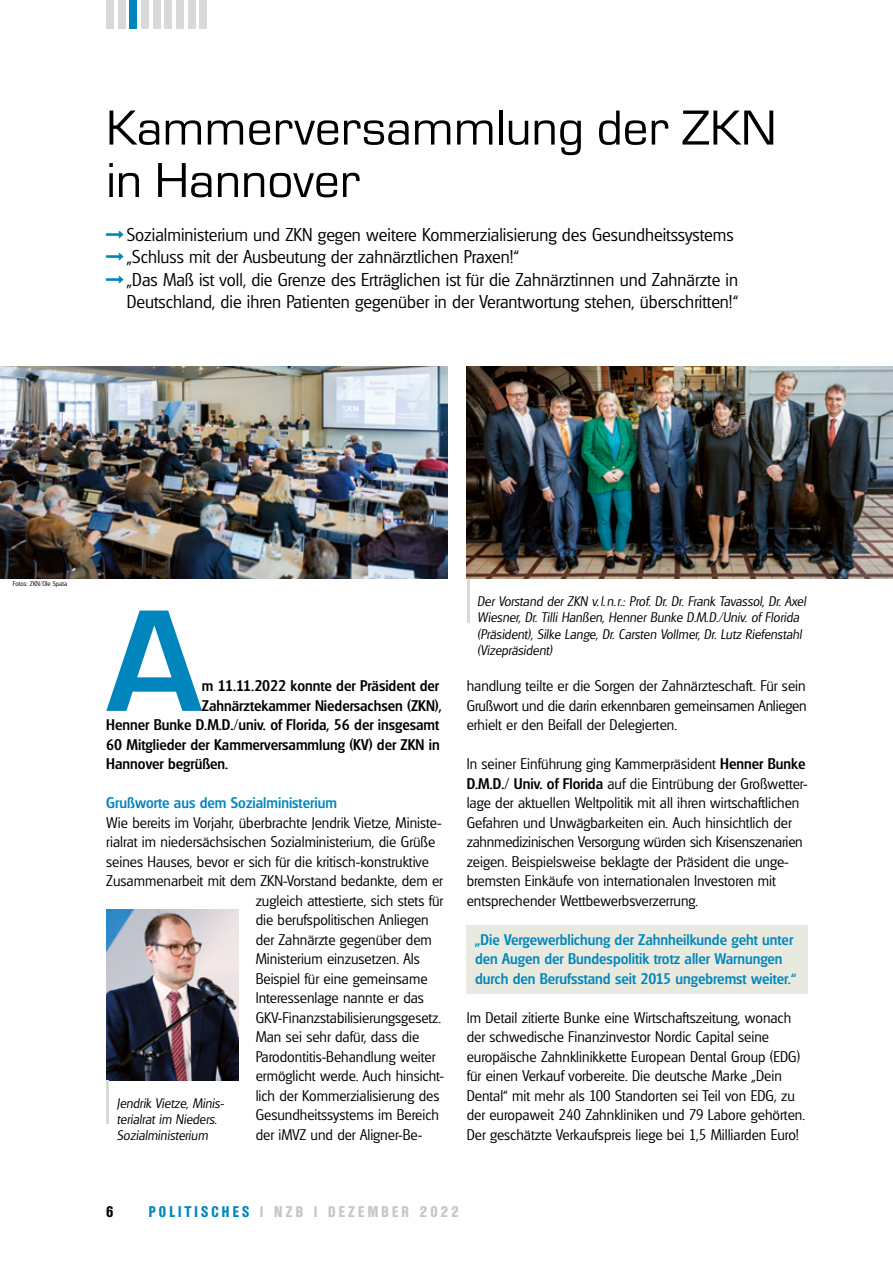
<style>
.page{position:relative;width:893px;height:1263px;background:#fff}
.page>*{position:absolute;margin:0;border:0;box-sizing:border-box;transform-origin:0 0}
.t1{font:700 150.45px "Micro Square";color:#0086bc}
.t2{font:51px/52.5px "Micro Square";color:#000}
.t3{font:300 18px/22.5px "Glasgow";color:#000}
.t4{font:300 15px/19.5px "Glasgow";color:#000}
.t5{font:500 15px "Glasgow";color:#000}
.t6{font:500 15px/19.5px "Glasgow";color:#0086bc}
.t7{font:700 condensed 15px "Olympia";letter-spacing:.215em;color:#c5c7c7}
.t8{font:700 condensed 15px "Olympia";color:#000}
.t9{font:italic 300 13.5px/16.2px "Glasgow";color:#000}
.t10{font:300 6.75px "Glasgow";color:#000}
.s1{font-weight:500}
.s2{color:#0086bc}
</style>
<div class="page">
<div style="left:106px;top:0;width:8px;height:28px;background:#d8dada"></div>
<div style="left:118px;top:0;width:8px;height:28px;background:#d8dada"></div>
<div style="left:130px;top:0;width:7px;height:28px;background:#0086bc"></div>
<div style="left:141px;top:0;width:8px;height:28px;background:#d8dada"></div>
<div style="left:153px;top:0;width:8px;height:28px;background:#d8dada"></div>
<div style="left:165px;top:0;width:7px;height:28px;background:#d8dada"></div>
<div style="left:176px;top:0;width:8px;height:28px;background:#d8dada"></div>
<div style="left:188px;top:0;width:8px;height:28px;background:#d8dada"></div>
<div style="left:200px;top:0;width:7px;height:28px;background:#d8dada"></div>
<div style="left:467px;top:925px;width:341px;height:69px;background:#e9eadf"></div>
<img style="left:0;top:366px;width:448px;height:213px">
<img style="left:106px;top:910px;width:133px;height:170px">
<hr style="left:106px;top:1080px;width:3px;height:44px;background:#d8dada">
<img style="left:467px;top:366px;width:426px;height:213px">
<hr style="left:467px;top:579px;width:3px;height:43px;background:#d8dada">
<h2 class="t2" style="left:106px;top:103px;width:672px">Kammerversammlung der ZKN in Hannover</h2>
<p class="t3" style="left:127px;top:223px;width:613px">Sozialministerium und ZKN gegen weitere Kommerzialisierung des Gesundheitssystems „Schluss mit der Ausbeutung der zahnärztlichen Praxen!“<br>„Das Maß ist voll, die Grenze des Erträglichen ist für die Zahnärztinnen und Zahnärzte in Deutschland, die ihren Patienten gegenüber in der Verantwortung stehen, überschritten!“</p>
<p class="t10" style="left:13px;top:579px;width:56px">Fotos: ZKN/Ole Spata</p>
<h1 class="t1" style="left:106px;top:579px;width:97px">A</h1>
<p class="t5" style="left:202px;top:677px;width:239px">m 11.11.2022 konnte der Präsident der</p>
<p class="t5" style="left:202px;top:696px;width:241px">Zahnärztekammer Niedersachsen (ZKN),</p>
<p class="t5" style="left:106px;top:716px;width:335px">Henner Bunke D.M.D./univ. of Florida, 56 der insgesamt</p>
<p class="t5" style="left:106px;top:735px;width:335px">60 Mitglieder der Kammerversammlung (KV) der ZKN in</p>
<p class="t5" style="left:106px;top:755px;width:124px">Hannover begrüßen.</p>
<p class="t6" style="left:106px;top:793px;width:232px">Grußworte aus dem Sozialministerium</p>
<p class="t4" style="left:106px;top:813px;width:337px">Wie bereits im Vorjahr, überbrachte Jendrik Vietze, Ministe-</p>
<p class="t4" style="left:106px;top:832px;width:330px">rialrat im niedersächsischen Sozialministerium, die Grüße</p>
<p class="t4" style="left:106px;top:852px;width:324px">seines Hauses, bevor er sich für die kritisch-konstruktive</p>
<p class="t4" style="left:106px;top:871px;width:338px">Zusammenarbeit mit dem ZKN-Vorstand bedankte, dem er</p>
<p class="t4" style="left:256px;top:891px;width:189px">zugleich attestierte, sich stets für</p>
<p class="t4" style="left:256px;top:910px;width:175px">die berufspolitischen Anliegen</p>
<p class="t4" style="left:256px;top:930px;width:178px">der Zahnärzte gegenüber dem</p>
<p class="t4" style="left:256px;top:949px;width:166px">Ministerium einzusetzen. Als</p>
<p class="t4" style="left:256px;top:969px;width:173px">Beispiel für eine gemeinsame</p>
<p class="t4" style="left:256px;top:988px;width:170px">Interessenlage nannte er das</p>
<p class="t4" style="left:256px;top:1008px;width:187px">GKV-Finanzstabilisierungsgesetz.</p>
<p class="t4" style="left:256px;top:1027px;width:165px">Man sei sehr dafür, dass die</p>
<p class="t4" style="left:256px;top:1047px;width:181px">Parodontitis-Behandlung weiter</p>
<p class="t4" style="left:256px;top:1066px;width:190px">ermöglicht werde. Auch hinsicht-</p>
<p class="t4" style="left:256px;top:1086px;width:185px">lich der Kommerzialisierung des</p>
<p class="t4" style="left:256px;top:1105px;width:185px">Gesundheitssystems im Bereich</p>
<p class="t4" style="left:256px;top:1125px;width:168px">der iMVZ und der Aligner-Be-</p>
<p class="t9" style="left:117px;top:1094px;width:109px">Jendrik Vietze, Minis&shy;terialrat im Nieders.<br>Sozialministerium</p>
<p class="t9" style="left:477px;top:593px;width:330px">Der Vorstand der ZKN v.l.n.r.: Prof. Dr. Dr. Frank Tavassol, Dr. Axel Wiesner, Dr. Tilli Hanßen, Henner Bunke D.M.D./Univ. of Florida (Präsident), Silke Lange, Dr. Carsten Vollmer, Dr. Lutz Riefenstahl (Vizepräsident)</p>
<p class="t4" style="left:467px;top:676px;width:341px;text-align:justify">handlung teilte er die Sorgen der Zahnärzteschaft. Für sein Grußwort und die darin erkennbaren gemeinsamen Anliegen erhielt er den Beifall der Delegierten.</p>
<p class="t4" style="left:467px;top:754px;width:343px">In seiner Einführung ging Kammerpräsident <span class="s1">Henner Bunke D.M.D./ Univ. of Florida</span> auf die Eintrübung der Großwetter&shy;lage der aktuellen Weltpolitik mit all ihren wirtschaftlichen Gefahren und Unwägbarkeiten ein. Auch hinsichtlich der zahnmedizinischen Versorgung würden sich Krisenszenarien zeigen. Beispielsweise beklagte der Präsident die unge&shy;bremsten Einkäufe von internationalen Investoren mit entsprechender Wettbewerbsverzerrung.</p>
<p class="t6" style="left:475px;top:930px;width:323px">„Die Vergewerblichung der Zahnheilkunde geht unter den Augen der Bundespolitik trotz aller Warnungen durch den Berufsstand seit 2015 ungebremst weiter.“</p>
<p class="t4" style="left:467px;top:1008px;width:340px">Im Detail zitierte Bunke eine Wirtschaftszeitung, wonach der schwedische Finanzinvestor Nordic Capital seine europäische Zahnklinikkette European Dental Group (EDG) für einen Verkauf vorbereite. Die deutsche Marke „Dein Dental“ mit mehr als 100 Standorten sei Teil von EDG, zu der europaweit 240 Zahnkliniken und 79 Labore gehörten.<br>Der geschätzte Verkaufspreis liege bei 1,5 Milliarden Euro!</p>
<p class="t8" style="left:106px;top:1203px;width:9px">6</p>
<p class="t7" style="left:149px;top:1203px;width:311px"><span class="s2">POLITISCHES</span> | NZB | DEZEMBER 2022</p>
</div>
